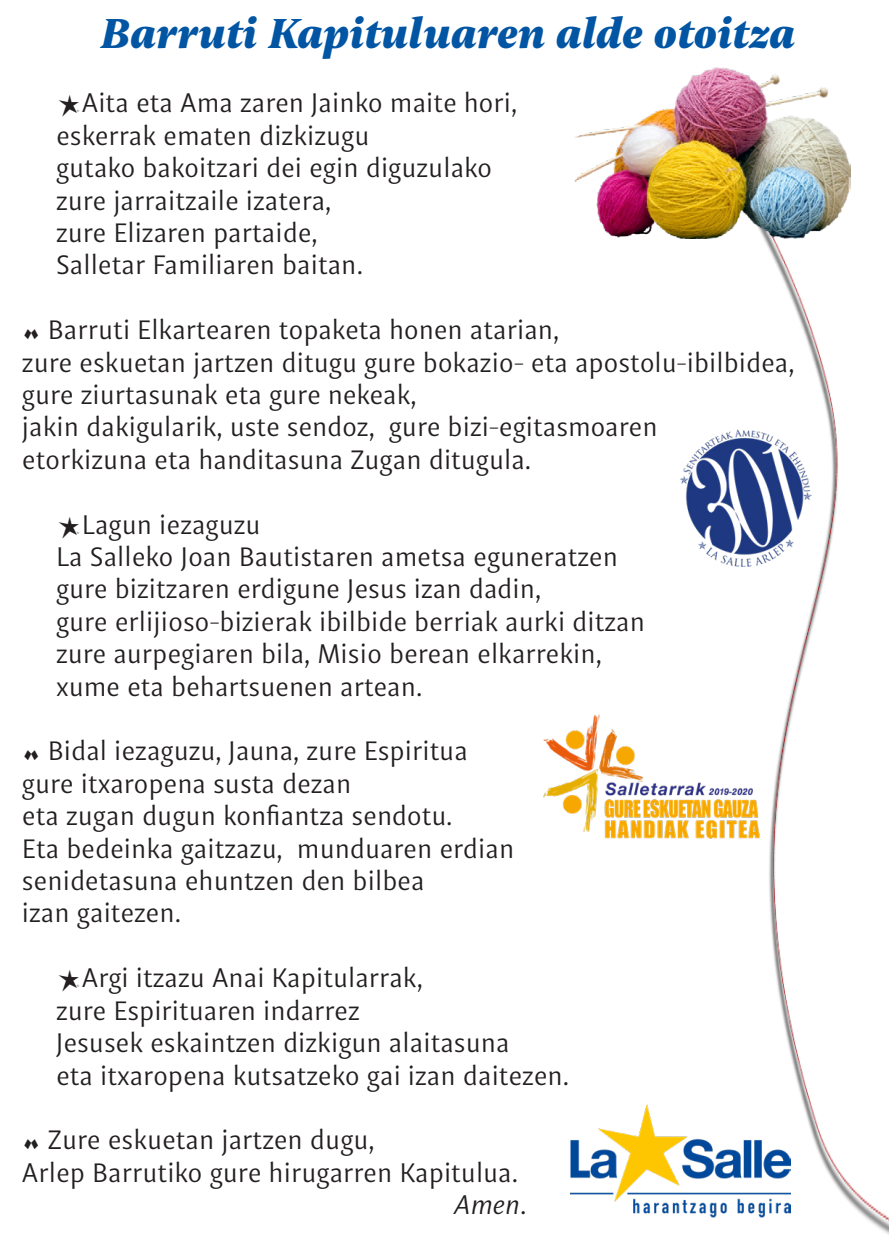
<style>
.page{position:relative;width:889px;height:1260px;background:#fff}
.page>*{position:absolute;margin:0;border:0;box-sizing:border-box;transform-origin:0 0}
.t1{font:italic 900 42px "Indivisa Text Serif";color:#0155a3}
.t2{font:27px/32.4px "Indivisa Text Sans";color:#231f20}
.t3{font:italic 27px "Indivisa Text Sans";color:#231f20}
.s1{font-family:"Indivisa Display Sans"}
.s2{font-style:normal}
</style>
<div class="page">
<img style="left:571px;top:1105px;width:179px;height:113px">
<img style="left:680px;top:429px;width:70px;height:138px">
<img style="left:750px;top:191px;width:138px;height:1043px">
<img style="left:574px;top:67px;width:276px;height:172px">
<img style="left:544px;top:714px;width:216px;height:130px">
<p class="t1" style="left:99px;top:-2px;width:696px">Barruti Kapituluaren alde otoitza</p>
<p class="t2" style="left:56px;top:85px;width:463px"><span class="s1">/SYMBOL3/</span>Aita eta Ama zaren Jainko maite hori,</p>
<p class="t2" style="left:56px;top:118px;width:315px">eskerrak ematen dizkizugu</p>
<p class="t2" style="left:56px;top:150px;width:438px">gutako bakoitzari dei egin diguzulako</p>
<p class="t2" style="left:56px;top:182px;width:277px">zure jarraitzaile izatera,</p>
<p class="t2" style="left:56px;top:215px;width:263px">zure Elizaren partaide,</p>
<p class="t2" style="left:56px;top:247px;width:308px">Salletar Familiaren baitan.</p>
<p class="t2" style="left:22px;top:312px;width:539px">/symbol5/ Barruti Elkartearen topaketa honen atarian,</p>
<p class="t2" style="left:22px;top:344px;width:774px">zure eskuetan jartzen ditugu gure bokazio- eta apostolu-ibilbidea,</p>
<p class="t2" style="left:22px;top:377px;width:396px">gure ziurtasunak eta gure nekeak,</p>
<p class="t2" style="left:22px;top:409px;width:637px">jakin dakigularik, uste sendoz, gure bizi-egitasmoaren</p>
<p class="t2" style="left:22px;top:442px;width:510px">etorkizuna eta handitasuna Zugan ditugula.</p>
<p class="t2" style="left:56px;top:506px;width:206px"><span class="s1">/SYMBOL3/</span>Lagun iezaguzu</p>
<p class="t2" style="left:56px;top:539px;width:563px">La Salleko Joan Bautistaren ametsa eguneratzen</p>
<p class="t2" style="left:56px;top:571px;width:487px">gure bizitzaren erdigune Jesus izan dadin,</p>
<p class="t2" style="left:56px;top:604px;width:590px">gure erlijioso-bizierak ibilbide berriak aurki ditzan</p>
<p class="t2" style="left:56px;top:636px;width:547px">zure aurpegiaren bila, Misio berean elkarrekin,</p>
<p class="t2" style="left:56px;top:668px;width:368px">xume eta behartsuenen artean.</p>
<p class="t2" style="left:22px;top:733px;width:447px">/symbol5/ Bidal iezaguzu, Jauna, zure Espiritua</p>
<p class="t2" style="left:22px;top:766px;width:331px">gure itxaropena susta dezan</p>
<p class="t2" style="left:22px;top:798px;width:432px">eta zugan dugun konfiantza sendotu.</p>
<p class="t2" style="left:22px;top:830px;width:494px">Eta bedeinka gaitzazu, munduaren erdian senidetasuna ehuntzen den bilbea</p>
<p class="t2" style="left:22px;top:895px;width:161px">izan gaitezen.</p>
<p class="t2" style="left:56px;top:960px;width:368px"><span class="s1">/SYMBOL3/</span>Argi itzazu Anai Kapitularrak,</p>
<p class="t2" style="left:56px;top:992px;width:305px">zure Espirituaren indarrez</p>
<p class="t2" style="left:56px;top:1025px;width:455px">Jesusek eskaintzen dizkigun alaitasuna</p>
<p class="t2" style="left:56px;top:1057px;width:514px">eta itxaropena kutsatzeko gai izan daitezen.</p>
<p class="t2" style="left:22px;top:1122px;width:354px">/symbol5/ Zure eskuetan jartzen dugu,</p>
<p class="t2" style="left:22px;top:1154px;width:497px">Arlep Barrutiko gure hirugarren Kapitulua.</p>
<p class="t3" style="left:454px;top:1183px;width:74px">Amen<span class="s2">.</span></p>
</div>
